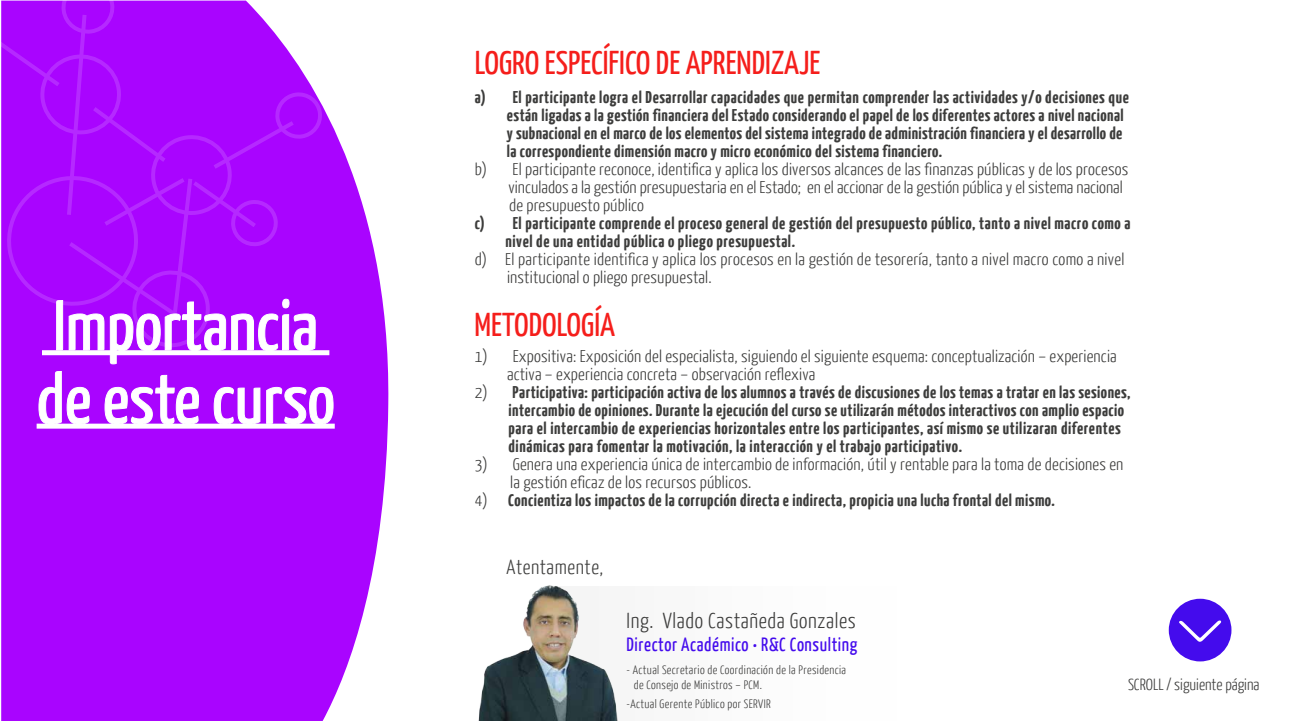
<style>
.page{position:relative;width:1302px;height:721px;background:#fff}
.page>*{position:absolute;margin:0;border:0;box-sizing:border-box;transform-origin:0 0}
.t1{font:70.6px/73.4px "Yanone Kaffeesatz";color:#fff;scale:1.04 1}
.t2{font:33px "Yanone Kaffeesatz";color:#f51e1b;scale:1.04 1}
.t3{font:300 21.7px "Yanone Kaffeesatz";letter-spacing:.03em;color:#3c3c3b}
.t4{font:300 20.5px "Yanone Kaffeesatz";letter-spacing:.03em;color:#3c3c3b}
.t5{font:19.2px "Yanone Kaffeesatz";letter-spacing:.03em;color:#440bed}
.t6{font:700 17px/18px "Yanone Kaffeesatz";letter-spacing:.025em;color:#3c3c3b;scale:1.05 1}
.t7{font:300 17px/18px "Yanone Kaffeesatz";letter-spacing:.01em;color:#3c3c3b;scale:1.05 1}
.t8{font:300 16.2px "Yanone Kaffeesatz";color:#3c3c3b}
.t9{font:300 12.2px/14.9px "Yanone Kaffeesatz";letter-spacing:.03em;color:#3c3c3b}
.s1{font-weight:300}
</style>
<div class="page">
<svg style="left:1px;top:105px;width:388px;height:616px;background:#b01aff"></svg>
<div style="left:1169px;top:599px;width:62px;height:62px;background:#440bed;border-radius:50%"></div>
<svg style="left:1179px;top:620px;width:42px;height:22px"></svg>
<img style="left:478px;top:585px;width:140px;height:136px">
<svg style="left:1px;top:0;width:321px;height:365px;background:#ad12ff"></svg>
<div style="left:42px;top:350px;width:287px;height:5px;background:#fff"></div>
<svg style="left:38px;top:371px;width:52px;height:53px;background:#b426ff"></svg>
<svg style="left:104px;top:374px;width:96px;height:50px;background:#b424ff"></svg>
<svg style="left:213px;top:386px;width:121px;height:38px;background:#b62aff"></svg>
<div style="left:37px;top:424px;width:298px;height:5px;background:#fff"></div>
<h1 class="t1" style="left:37px;top:287px;width:288px">Importancia de este curso</h1>
<h2 class="t2" style="left:475px;top:42px;width:334px">LOGRO ESPECÍFICO DE APRENDIZAJE</h2>
<p class="t6" style="left:507px;top:87px;width:594px;text-indent:-32px">a) El participante logra el Desarrollar capacidades que permitan comprender las actividades y/o decisiones que están ligadas a la gestión financiera del Estado considerando el papel de los diferentes actores a nivel nacional y subnacional en el marco de los elementos del sistema integrado de administración financiera y el desarrollo de la correspondiente dimensión macro y micro económico del sistema financiero.</p>
<p class="t7" style="left:509px;top:159px;width:592px;text-indent:-34px">b) El participante reconoce, identifica y aplica los diversos alcances de las finanzas públicas y de los procesos vinculados a la gestión presupuestaria en el Estado; en el accionar de la gestión pública y el sistema nacional de presupuesto público</p>
<p class="t6" style="left:505px;top:213px;width:597px;text-indent:-31px">c) El participante comprende el proceso general de gestión del presupuesto público, tanto a nivel macro como a nivel de una entidad pública o pliego presupuestal.</p>
<p class="t7" style="left:507px;top:249px;width:590px;text-indent:-32px">d) El participante identifica y aplica los procesos en la gestión de tesorería, tanto a nivel macro como a nivel institucional o pliego presupuestal.</p>
<h2 class="t2" style="left:474px;top:305px;width:137px">METODOLOGÍA</h2>
<p class="t7" style="left:507px;top:347px;width:582px;text-indent:-32px">1) Expositiva: Exposición del especialista, siguiendo el siguiente esquema: conceptualización – experiencia activa – experiencia concreta – observación reflexiva</p>
<p class="t6" style="left:509px;top:383px;width:594px;text-indent:-34px"><span class="s1">2)</span> Participativa: participación activa de los alumnos a través de discusiones de los temas a tratar en las sesiones, intercambio de opiniones. Durante la ejecución del curso se utilizarán métodos interactivos con amplio espacio para el intercambio de experiencias horizontales entre los participantes, así mismo se utilizaran diferentes dinámicas para fomentar la motivación, la interacción y el trabajo participativo.</p>
<p class="t7" style="left:510px;top:455px;width:585px;text-indent:-36px">3) Genera una experiencia única de intercambio de información, útil y rentable para la toma de decisiones en la gestión eficaz de los recursos públicos.</p>
<p class="t6" style="left:475px;top:491px;width:554px"><span class="s1">4)</span> Concientiza los impactos de la corrupción directa e indirecta, propicia una lucha frontal del mismo.</p>
<p class="t4" style="left:507px;top:554px;width:98px">Atentamente,</p>
<p class="t3" style="left:626px;top:607px;width:231px">Ing. Vlado Castañeda Gonzales</p>
<p class="t5" style="left:626px;top:633px;width:232px">Director Académico • R&amp;C Consulting</p>
<p class="t9" style="left:634px;top:662px;width:214px;text-indent:-7px">- Actual Secretario de Coordinación de la Presidencia de Consejo de Ministros – PCM.</p>
<p class="t9" style="left:626px;top:696px;width:146px">-Actual Gerente Público por SERVIR</p>
<p class="t8" style="left:1128px;top:674px;width:133px">SCROLL / siguiente página</p>
</div>
